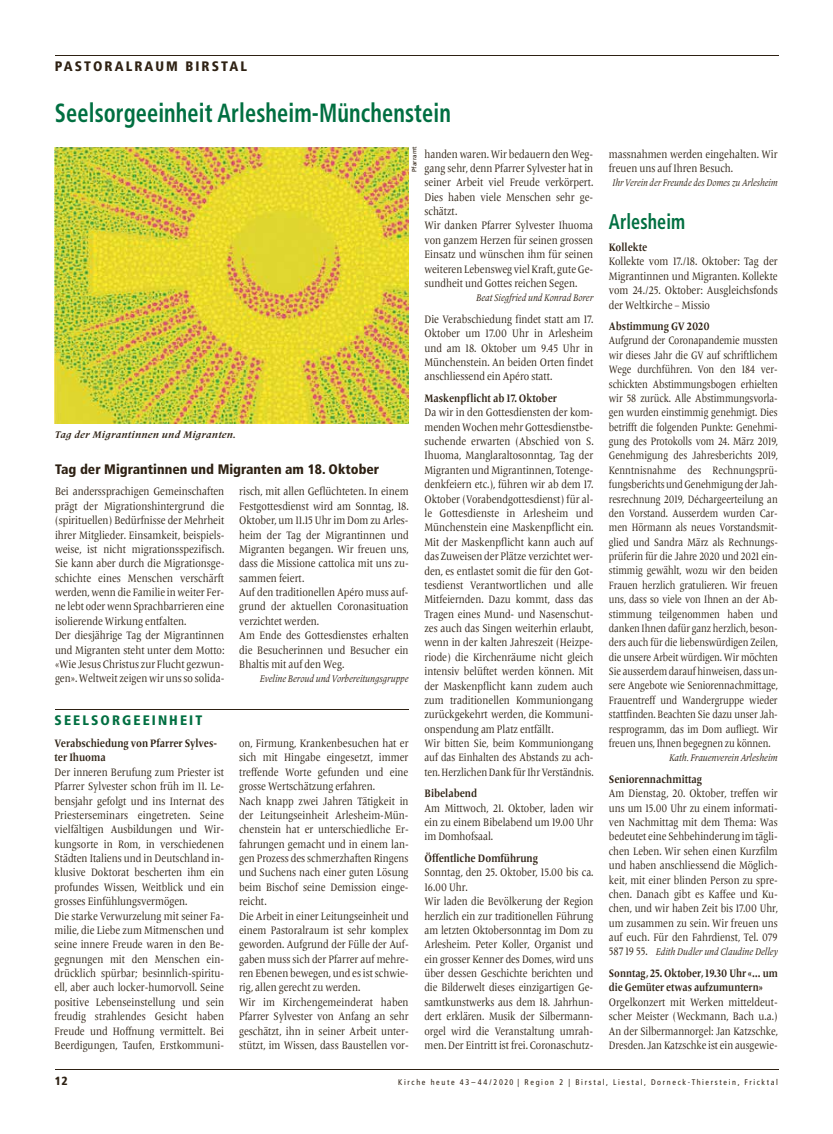
<style>
.page{position:relative;width:833px;height:1134px;background:#fff}
.page>*{position:absolute;margin:0;border:0;box-sizing:border-box;transform-origin:0 0}
.t1{font:700 condensed 26.25px "Frutiger";letter-spacing:.005em;color:#006f41;scale:.85 1}
.t2{font:700 condensed 21.25px "Frutiger";letter-spacing:.005em;color:#006f41;scale:.85 1}
.t3{font:900 condensed 13.75px "Frutiger";color:#2e2113}
.t4{font:900 condensed 13.75px "Frutiger";letter-spacing:.15em;color:#2e2113}
.t5{font:900 condensed 13.75px "Frutiger";letter-spacing:.15em;color:#006f41}
.t6{font:900 condensed 11.88px "Frutiger";color:#2e2113}
.t7{font:11.25px/14.4px "Frutiger Serif LT Pro";color:#2e2113;scale:.85 1}
.t8{font:11.25px/14.4px "Frutiger Serif LT Pro";color:#2e2113;text-align:justify;scale:.84 1}
.t9{font:700 11.25px/14.4px "Frutiger Serif LT Pro";color:#2e2113;scale:.85 1}
.t10{font:700 11.25px/14.4px "Frutiger Serif LT Pro";color:#2e2113;scale:.83 1}
.t11{font:11.12px/14.4px "Frutiger Serif LT Pro";letter-spacing:-.005em;color:#2e2113;text-align:justify;scale:.82 1}
.t12{font:11.12px/14.4px "Frutiger Serif LT Pro";letter-spacing:-.005em;color:#2e2113;text-align:justify;scale:.84 1}
.t13{font:italic 10px "Frutiger Serif LT Pro";color:#2e2113;scale:.85 1}
.t14{font:italic 10px "Frutiger Serif LT Pro";color:#2e2113;scale:.82 1}
.t15{font:italic 700 10px "Frutiger Serif LT Pro";letter-spacing:.025em;color:#2e2113}
.t16{font:condensed 8.12px "Frutiger";letter-spacing:.2em;color:#2e2113}
.t17{font:6.25px "Frutiger";color:#2e2113}
.s1{font-style:normal;font-size:11.25px}
</style>
<div class="page">
<hr style="left:55px;top:1070px;width:723px;height:1px;background:#2e2113">
<hr style="left:55px;top:55px;width:723px;height:1px;background:#2e2113">
<hr style="left:55px;top:709px;width:353px;height:1px;background:#2e2113">
<img style="left:55px;top:147px;width:353px;height:276px">
<p class="t4" style="left:55px;top:58px;width:194px">PASTORALRAUM BIRSTAL</p>
<h1 class="t1" style="left:55px;top:97px;width:467px">Seelsorgeeinheit Arlesheim-Münchenstein</h1>
<p class="t17" style="left:410px;top:172px;width:27px;rotate:-90deg">Pfarramt</p>
<p class="t7" style="left:424px;top:147px;width:200px">handen waren. Wir bedauern den Weg&shy;gang sehr, denn Pfarrer Sylvester hat in seiner Arbeit viel Freude verkörpert.<br>Dies haben viele Menschen sehr ge&shy;schätzt.<br>Wir danken Pfarrer Sylvester Ihuoma von ganzem Herzen für seinen grossen Einsatz und wünschen ihm für seinen weiteren Lebensweg viel Kraft, gute Ge&shy;sundheit und Gottes reichen Segen.</p>
<p class="t13" style="left:476px;top:292px;width:139px">Beat Siegfried und Konrad Borer</p>
<p class="t7" style="left:424px;top:312px;width:200px;text-align:justify">Die Verabschiedung findet statt am 17.<br>Oktober um 17.00 Uhr in Arlesheim und am 18. Oktober um 9.45 Uhr in Münchenstein. An beiden Orten findet anschliessend ein Apéro statt.</p>
<p class="t9" style="left:424px;top:391px;width:157px">Maskenpflicht ab 17. Oktober</p>
<p class="t7" style="left:424px;top:405px;width:200px;text-align:justify">Da wir in den Gottesdiensten der kom&shy;menden Wochen mehr Gottesdienstbe&shy;suchende erwarten (Abschied von S.<br>Ihuoma, Manglaraltosonntag, Tag der Migranten und Migrantinnen, Totenge&shy;denkfeiern etc.), führen wir ab dem 17.<br>Oktober (Vorabendgottesdienst) für al&shy;le Gottesdienste in Arlesheim und Münchenstein eine Maskenpflicht ein.<br>Mit der Maskenpflicht kann auch auf das Zuweisen der Plätze verzichtet wer&shy;den, es entlastet somit die für den Got&shy;tesdienst Verantwortlichen und alle Mitfeiernden. Dazu kommt, dass das Tragen eines Mund- und Nasenschut&shy;zes auch das Singen weiterhin erlaubt, wenn in der kalten Jahreszeit (Heizpe&shy;riode) die Kirchenräume nicht gleich intensiv belüftet werden können. Mit der Maskenpflicht kann zudem auch zum traditionellen Kommuniongang zurückgekehrt werden, die Kommuni&shy;onspendung am Platz entfällt.</p>
<p class="t12" style="left:424px;top:736px;width:203px">Wir bitten Sie, beim Kommuniongang auf das Einhalten des Abstands zu ach&shy;ten. Herzlichen Dank für Ihr Verständnis.</p>
<p class="t9" style="left:424px;top:786px;width:63px">Bibelabend</p>
<p class="t7" style="left:424px;top:801px;width:200px;text-align:justify">Am Mittwoch, 21. Oktober, laden wir ein zu einem Bibelabend um 19.00 Uhr im Domhofsaal.</p>
<p class="t9" style="left:424px;top:851px;width:135px">Öffentliche Domführung</p>
<p class="t7" style="left:424px;top:865px;width:200px">Sonntag, den 25. Oktober, 15.00 bis ca.<br>16.00 Uhr.<br>Wir laden die Bevölkerung der Region herzlich ein zur traditionellen Führung am letzten Oktobersonntag im Dom zu Arlesheim. Peter Koller, Organist und ein grosser Kenner des Domes, wird uns über dessen Geschichte berichten und die Bilderwelt dieses einzigartigen Ge&shy;samtkunstwerks aus dem 18. Jahrhun&shy;dert erklären. Musik der Silbermann&shy;orgel wird die Veranstaltung umrah&shy;men. Der Eintritt ist frei. Coronaschutz-</p>
<p class="t15" style="left:55px;top:428px;width:182px">Tag der Migrantinnen und Migranten.</p>
<p class="t3" style="left:55px;top:461px;width:326px">Tag der Migrantinnen und Migranten am 18. Oktober</p>
<p class="t7" style="left:55px;top:485px;width:201px">Bei anderssprachigen Gemeinschaften prägt der Migrationshintergrund die (spirituellen) Bedürfnisse der Mehrheit ihrer Mitglieder. Einsamkeit, beispiels&shy;weise, ist nicht migrationsspezifisch.<br>Sie kann aber durch die Migrationsge&shy;schichte eines Menschen verschärft werden, wenn die Familie in weiter Fer&shy;ne lebt oder wenn Sprachbarrieren eine isolierende Wirkung entfalten.<br>Der diesjährige Tag der Migrantinnen und Migranten steht unter dem Motto: «Wie Jesus Christus zur Flucht gezwun&shy;gen». Weltweit zeigen wir uns so solida-</p>
<p class="t7" style="left:239px;top:485px;width:201px">risch, mit allen Geflüchteten. In einem Festgottesdienst wird am Sonntag, 18.<br>Oktober, um 11.15 Uhr im Dom zu Arles&shy;heim der Tag der Migrantinnen und Migranten begangen. Wir freuen uns, dass die Missione cattolica mit uns zu&shy;sammen feiert.<br>Auf den traditionellen Apéro muss auf&shy;grund der aktuellen Coronasituation verzichtet werden.<br>Am Ende des Gottesdienstes erhalten die Besucherinnen und Besucher ein Bhaltis mit auf den Weg.</p>
<p class="t13" style="left:260px;top:673px;width:176px">Eveline Beroud und Vorbereitungsgruppe</p>
<p class="t5" style="left:55px;top:712px;width:149px">SEELSORGEEINHEIT</p>
<p class="t9" style="left:55px;top:736px;width:193px">Verabschiedung von Pfarrer Sylves&shy;ter Ihuoma</p>
<p class="t7" style="left:55px;top:765px;width:201px">Der inneren Berufung zum Priester ist Pfarrer Sylvester schon früh im 11. Le&shy;bensjahr gefolgt und ins Internat des Priesterseminars eingetreten. Seine vielfältigen Ausbildungen und Wir&shy;kungsorte in Rom, in verschiedenen Städten Italiens und in Deutschland in&shy;klusive Doktorat bescherten ihm ein profundes Wissen, Weitblick und ein grosses Einfühlungsvermögen.<br>Die starke Verwurzelung mit seiner Fa&shy;milie, die Liebe zum Mitmenschen und seine innere Freude waren in den Be&shy;gegnungen mit den Menschen ein&shy;drücklich spürbar; besinnlich-spiritu&shy;ell, aber auch locker-humorvoll. Seine positive Lebenseinstellung und sein freudig strahlendes Gesicht haben Freude und Hoffnung vermittelt. Bei Beerdigungen, Taufen, Erstkommuni-</p>
<p class="t7" style="left:239px;top:736px;width:201px">on, Firmung, Krankenbesuchen hat er sich mit Hingabe eingesetzt, immer treffende Worte gefunden und eine grosse Wertschätzung erfahren.<br>Nach knapp zwei Jahren Tätigkeit in der Leitungseinheit Arlesheim-Mün&shy;chenstein hat er unterschiedliche Er&shy;fahrungen gemacht und in einem lan&shy;gen Prozess des schmerzhaften Ringens und Suchens nach einer guten Lösung beim Bischof seine Demission einge&shy;reicht.<br>Die Arbeit in einer Leitungseinheit und einem Pastoralraum ist sehr komplex geworden. Aufgrund der Fülle der Auf&shy;gaben muss sich der Pfarrer auf mehre&shy;ren Ebenen bewegen, und es ist schwie&shy;rig, allen gerecht zu werden.<br>Wir im Kirchengemeinderat haben Pfarrer Sylvester von Anfang an sehr geschätzt, ihn in seiner Arbeit unter&shy;stützt, im Wissen, dass Baustellen vor-</p>
<p class="t7" style="left:609px;top:147px;width:200px">massnahmen werden eingehalten. Wir freuen uns auf Ihren Besuch.</p>
<p class="t14" style="left:612px;top:177px;width:203px">Ihr Verein der Freunde des Domes zu Arlesheim</p>
<h2 class="t2" style="left:609px;top:209px;width:91px">Arlesheim</h2>
<p class="t9" style="left:609px;top:240px;width:47px">Kollekte</p>
<p class="t7" style="left:609px;top:255px;width:200px;text-align:justify">Kollekte vom 17./18. Oktober: Tag der Migrantinnen und Migranten. Kollekte vom 24./25. Oktober: Ausgleichsfonds der Weltkirche – Missio</p>
<p class="t9" style="left:609px;top:319px;width:120px">Abstimmung GV 2020</p>
<p class="t11" style="left:609px;top:334px;width:208px">Aufgrund der Coronapandemie mussten wir dieses Jahr die GV auf schriftlichem Wege durchführen. Von den 184 ver&shy;schickten Abstimmungsbogen erhielten wir 58 zurück. Alle Abstimmungsvorla&shy;gen wurden einstimmig genehmigt. Dies betrifft die folgenden Punkte: Genehmi&shy;gung des Protokolls vom 24. März 2019, Genehmigung des Jahresberichts 2019, Kenntnisnahme des Rechnungsprü&shy;fungsberichts und Genehmigung der Jah&shy;resrechnung 2019, Déchargeerteilung an den Vorstand. Ausserdem wurden Car&shy;men Hörmann als neues Vorstandsmit&shy;glied und Sandra März als Rechnungs&shy;prüferin für die Jahre 2020 und 2021 ein&shy;stimmig gewählt, wozu wir den beiden Frauen herzlich gratulieren. Wir freuen uns, dass so viele von Ihnen an der Ab&shy;stimmung teilgenommen haben und danken Ihnen dafür ganz herzlich, beson&shy;ders auch für die liebenswürdigen Zeilen, die unsere Arbeit würdigen. Wir möchten Sie ausserdem darauf hinweisen, dass un&shy;sere Angebote wie Seniorennachmittage, Frauentreff und Wandergruppe wieder stattfinden. Beachten Sie dazu unser Jah&shy;resprogramm, das im Dom aufliegt. Wir freuen uns, Ihnen begegnen zu können.</p>
<p class="t13" style="left:669px;top:752px;width:129px">Kath. Frauenverein Arlesheim</p>
<p class="t9" style="left:609px;top:772px;width:111px">Seniorennachmittag</p>
<p class="t8" style="left:609px;top:786px;width:203px">Am Dienstag, 20. Oktober, treffen wir uns um 15.00 Uhr zu einem informati&shy;ven Nachmittag mit dem Thema: Was bedeutet eine Sehbehinderung im tägli&shy;chen Leben. Wir sehen einen Kurzfilm und haben anschliessend die Möglich&shy;keit, mit einer blinden Person zu spre&shy;chen. Danach gibt es Kaffee und Ku&shy;chen, und wir haben Zeit bis 17.00 Uhr, um zusammen zu sein. Wir freuen uns auf euch. Für den Fahrdienst, Tel. 079</p>
<p class="t13" style="left:609px;top:946px;width:200px"><span class="s1">587 19 55.</span> Edith Dudler und Claudine Delley</p>
<p class="t10" style="left:609px;top:966px;width:205px">Sonntag, 25. Oktober, 19.30 Uhr «… um die Gemüter etwas aufzumuntern»</p>
<p class="t7" style="left:609px;top:995px;width:200px;text-align:justify">Orgelkonzert mit Werken mitteldeut&shy;scher Meister (Weckmann, Bach u.a.)<br>An der Silbermannorgel: Jan Katzschke, Dresden. Jan Katzschke ist ein ausgewie-</p>
<p class="t6" style="left:55px;top:1074px;width:14px">12</p>
<p class="t16" style="left:398px;top:1077px;width:381px">Kirche heute 43–44/2020 | Region 2 | Birstal, Liestal, Dorneck-Thierstein, Fricktal</p>
</div>
